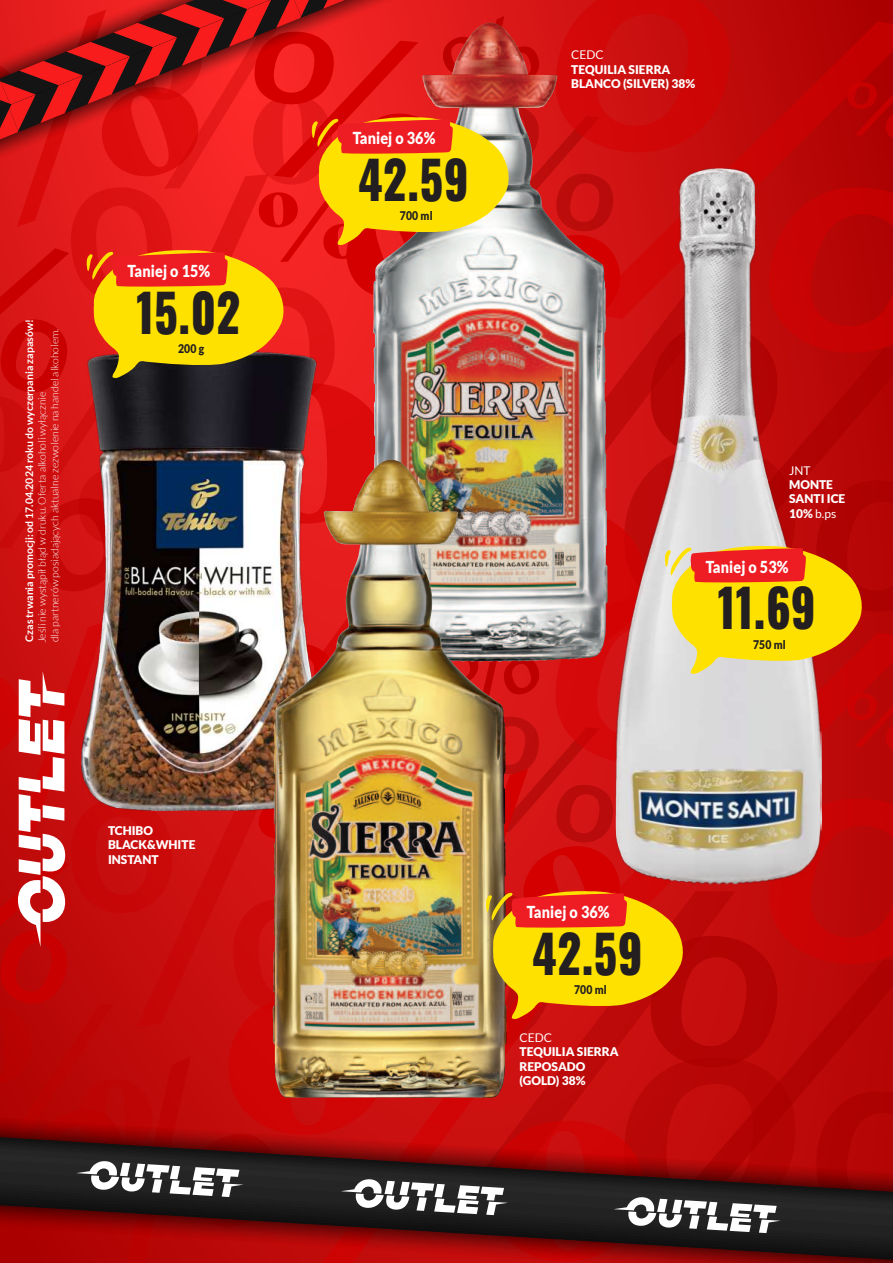
<style>
.page{position:relative;width:893px;height:1263px;background:#fff}
.page>*{position:absolute;margin:0;border:0;box-sizing:border-box;transform-origin:0 0}
.t1{font:800 52.2px "Oswald";letter-spacing:.01em;color:#231f20;scale:.87 1}
.t2{font:900 16.5px "Lato";letter-spacing:.01em;color:#fff;scale:.87 1}
.t3{font:900 12px/14.4px "Lato";color:#fff}
.t4{font:900 12px "Lato";letter-spacing:.01em;color:#231f20;scale:.87 1}
.t5{font:12px "Lato";color:#fff}
.t6{font:300 10.5px/12.6px "Lato";color:#fff}
.t7{font:700 10.5px "Lato";color:#fff}
.s1{font-weight:400}
</style>
<div class="page">
<svg style="left:0;top:1260px;width:893px;height:3px;background:#ae0707"></svg>
<svg style="left:0;top:1233px;width:893px;height:27px;background:#830909"></svg>
<img style="left:0;top:0;width:893px;height:1233px">
<p class="t7" style="left:25px;top:642px;width:324px;rotate:-90deg">Czas trwania promocji: od 17.04.2024 roku do wyczerpania zapasów!</p>
<p class="t6" style="left:36px;top:643px;width:316px;rotate:-90deg">Jeśli nie wystąpił błąd w druku. Oferta alkoholi wyłącznie<br>dla partnerów posiadających aktualne zezwolenie na handel alkoholem.</p>
<h2 class="t2" style="left:128px;top:261px;width:97px">Taniej o 15%</h2>
<h1 class="t1" style="left:136px;top:285px;width:121px">15.02</h1>
<p class="t4" style="left:178px;top:342px;width:31px">200 g</p>
<p class="t3" style="left:108px;top:823px;width:89px">TCHIBO<br>BLACK&amp;WHITE<br>INSTANT</p>
<h2 class="t2" style="left:353px;top:128px;width:97px">Taniej o 36%</h2>
<h1 class="t1" style="left:358px;top:152px;width:128px">42.59</h1>
<p class="t4" style="left:400px;top:209px;width:39px">700 ml</p>
<p class="t5" style="left:571px;top:50px;width:34px">CEDC</p>
<p class="t3" style="left:571px;top:62px;width:126px">TEQUILIA SIERRA<br>BLANCO (SILVER) 38%</p>
<p class="t5" style="left:789px;top:466px;width:23px">JNT</p>
<p class="t3" style="left:789px;top:477px;width:58px">MONTE<br>SANTI ICE<br>10% <span class="s1">b.ps</span></p>
<h2 class="t2" style="left:706px;top:557px;width:97px">Taniej o 53%</h2>
<h1 class="t1" style="left:718px;top:581px;width:114px">11.69</h1>
<p class="t4" style="left:753px;top:638px;width:39px">750 ml</p>
<h2 class="t2" style="left:527px;top:902px;width:97px">Taniej o 36%</h2>
<h1 class="t1" style="left:533px;top:926px;width:128px">42.59</h1>
<p class="t4" style="left:574px;top:983px;width:39px">700 ml</p>
<p class="t5" style="left:519px;top:1033px;width:34px">CEDC</p>
<p class="t3" style="left:519px;top:1044px;width:101px">TEQUILIA SIERRA<br>REPOSADO (GOLD) 38%</p>
</div>
